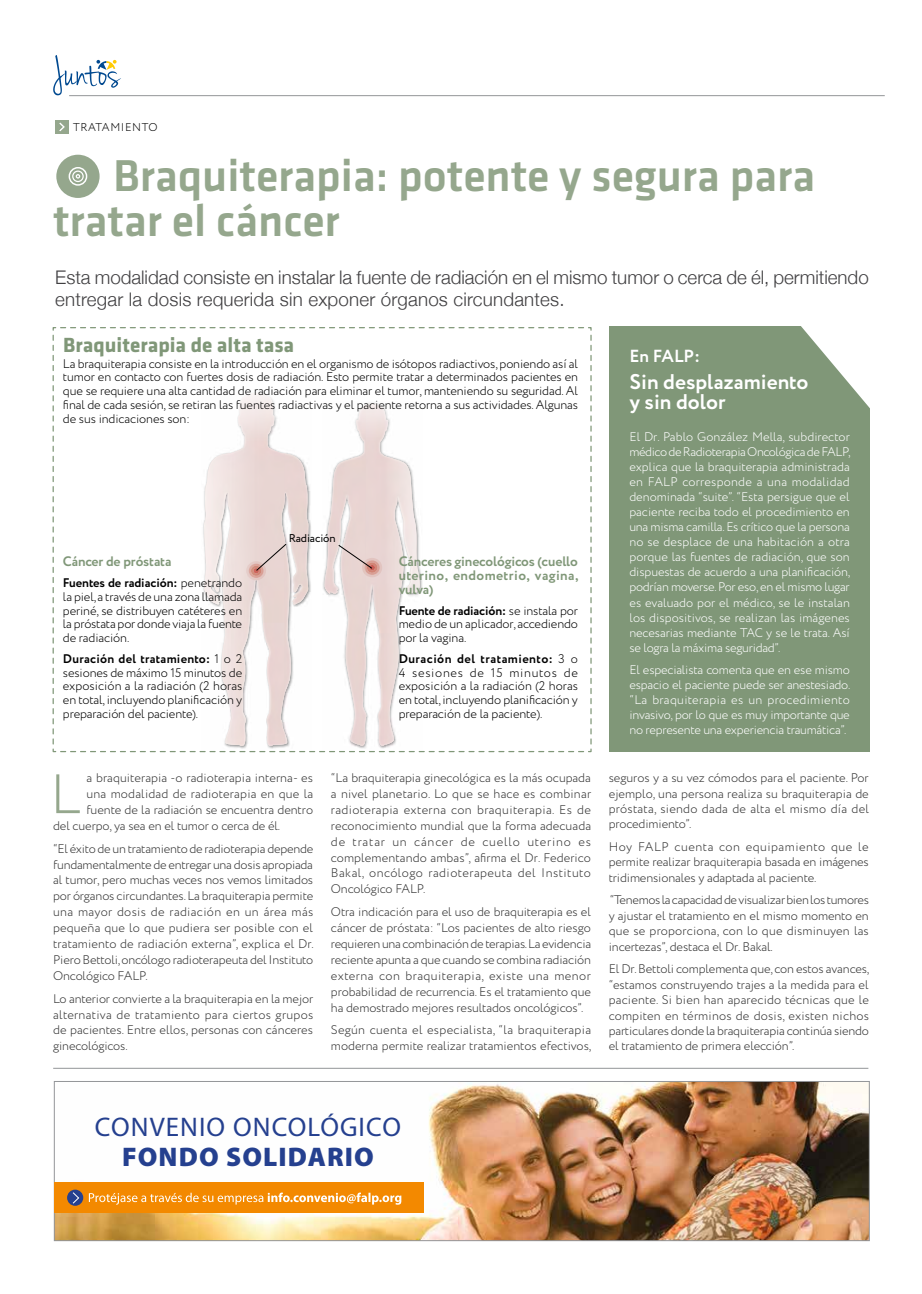
<style>
.page{position:relative;width:922px;height:1294px;background:#fff}
.page>*{position:absolute;margin:0;border:0;box-sizing:border-box;transform-origin:0 0}
.t1{font:500 46.25px/45px "Klavika";color:#95a78d}
.t2{font:27px "Myriad Pro";letter-spacing:.04em;color:#25408f}
.t3{font:900 27px "Myriad Pro";letter-spacing:.04em;color:#25408f}
.t4{font:700 21.25px/20px "Circe";color:#fff}
.t5{font:700 21.25px "Klavika";color:#809778}
.t6{font:300 18.75px/22.5px "Helvetica Neue";color:#414042}
.t7{font:700 17.5px "Circe";color:#fff}
.t8{font:700 13.75px/13.8px "Circe";letter-spacing:-.01em;color:#809778;text-align:justify}
.t9{font:300 12.5px/15.9px "Circe";letter-spacing:-.01em;color:#333;text-align:justify}
.t10{font:300 12.5px/13.8px "Circe";letter-spacing:-.01em;color:#000;text-align:justify}
.t11{font:300 12.5px/15px "Circe";letter-spacing:-.02em;color:#fff;text-align:justify}
.t12{font:300 12.5px "Circe";letter-spacing:.015em;color:#333}
.t13{font:300 11.25px "Circe";letter-spacing:.05em;color:#000}
.t14{font:11.25px "Circe";letter-spacing:-.01em;color:#000}
.s1{font-weight:700}
</style>
<div class="page">
<div style="left:608px;top:327px;width:261px;height:425px;background:#809778"></div>
<hr style="left:69px;top:95px;width:815px;height:1px;background:#939598">
<svg style="left:53px;top:55px;width:68px;height:40px"></svg>
<img style="left:56px;top:1083px;width:811px;height:155px">
<div style="left:54px;top:1081px;width:815px;height:159px;border:1px solid #939598"></div>
<div style="left:54px;top:1182px;width:369px;height:30px;background:#f38900"></div>
<svg style="left:67px;top:1189px;width:16px;height:16px"></svg>
<svg style="left:72px;top:1191px;width:8px;height:13px"></svg>
<hr style="left:53px;top:1067px;width:815px;height:1px;background:#939598">
<svg style="left:89px;top:1192px;width:312px;height:12px"></svg>
<div style="left:55px;top:120px;width:14px;height:14px;background:#95a78d"></div>
<div style="left:56px;top:155px;width:44px;height:43px;background:#95a78d;border-radius:50%"></div>
<svg style="left:59px;top:122px;width:6px;height:10px"></svg>
<svg style="left:53px;top:327px;width:538px;height:425px"></svg>
<svg style="left:76px;top:174px;width:4px;height:5px"></svg>
<div style="left:72px;top:170px;width:12px;height:12px;border:1px solid #fff;border-radius:50%"></div>
<div style="left:69px;top:167px;width:18px;height:19px;border:1px solid #fff;border-radius:50%"></div>
<svg style="left:56px;top:774px;width:24px;height:39px"></svg>
<svg style="left:793px;top:326px;width:77px;height:83px"></svg>
<p class="t13" style="left:73px;top:120px;width:86px">TRATAMIENTO</p>
<h1 class="t1" style="left:53px;top:154px;width:763px;text-indent:60px">Braquiterapia: potente y segura para tratar el cáncer</h1>
<h3 class="t6" style="left:55px;top:264px;width:814px">Esta modalidad consiste en instalar la fuente de radiación en el mismo tumor o cerca de él, permitiendo entregar la dosis requerida sin exponer órganos circundantes.</h3>
<h3 class="t5" style="left:63px;top:333px;width:232px">Braquiterapia de alta tasa</h3>
<p class="t10" style="left:63px;top:357px;width:516px">La braquiterapia consiste en la introducción en el organismo de isótopos radiactivos, poniendo así al tumor en contacto con fuertes dosis de radiación. Esto permite tratar a determinados pacientes en que se requiere una alta cantidad de radiación para eliminar el tumor, manteniendo su seguridad. Al final de cada sesión, se retiran las fuentes radiactivas y el paciente retorna a sus actividades. Algunas de sus indicaciones son:</p>
<p class="t8" style="left:63px;top:555px;width:110px">Cáncer de próstata</p>
<p class="t10" style="left:63px;top:576px;width:181px"><span class="s1">Fuentes de radiación:</span> penetrando la piel, a través de una zona llamada periné, se distribuyen catéteres en la próstata por donde viaja la fuente de radiación.</p>
<p class="t10" style="left:63px;top:652px;width:181px"><span class="s1">Duración del tratamiento:</span> 1 o 2 sesiones de máximo 15 minutos de exposición a la radiación (2 horas en total, incluyendo planificación y preparación del paciente).</p>
<p class="t14" style="left:288px;top:530px;width:48px">Radiación</p>
<p class="t8" style="left:398px;top:555px;width:181px">Cánceres ginecológicos (cuello uterino, endometrio, vagina, vulva)</p>
<p class="t10" style="left:398px;top:603px;width:181px"><span class="s1">Fuente de radiación:</span> se instala por medio de un aplicador, accediendo por la vagina.</p>
<p class="t10" style="left:398px;top:652px;width:181px"><span class="s1">Duración del tratamiento:</span> 3 o 4 sesiones de 15 minutos de exposición a la radiación (2 horas en total, incluyendo planificación y preparación de la paciente).</p>
<p class="t9" style="left:86px;top:770px;width:228px">a braquiterapia -o radioterapia interna- es</p>
<p class="t12" style="left:86px;top:785px;width:228px">una modalidad de radioterapia en que la</p>
<p class="t9" style="left:86px;top:802px;width:228px">fuente de la radiación se encuentra dentro</p>
<p class="t9" style="left:53px;top:817px;width:228px">del cuerpo, ya sea en el tumor o cerca de él.</p>
<p class="t9" style="left:53px;top:840px;width:262px">“El éxito de un tratamiento de radioterapia depende fundamentalmente de entregar una dosis apropiada al tumor, pero muchas veces nos vemos limitados por órganos circundantes. La braquiterapia permite una mayor dosis de radiación en un área más pequeña que lo que pudiera ser posible con el tratamiento de radiación externa”, explica el Dr.<br>Piero Bettoli, oncólogo radioterapeuta del Instituto Oncológico FALP.</p>
<p class="t9" style="left:53px;top:990px;width:261px">Lo anterior convierte a la braquiterapia en la mejor alternativa de tratamiento para ciertos grupos de pacientes. Entre ellos, personas con cánceres ginecológicos.</p>
<p class="t9" style="left:331px;top:770px;width:261px">“La braquiterapia ginecológica es la más ocupada a nivel planetario. Lo que se hace es combinar radioterapia externa con braquiterapia. Es de reconocimiento mundial que la forma adecuada de tratar un cáncer de cuello uterino es complementando ambas”, afirma el Dr. Federico Bakal, oncólogo radioterapeuta del Instituto Oncológico FALP.</p>
<p class="t9" style="left:331px;top:904px;width:261px">Otra indicación para el uso de braquiterapia es el cáncer de próstata: “Los pacientes de alto riesgo requieren una combinación de terapias. La evidencia reciente apunta a que cuando se combina radiación externa con braquiterapia, existe una menor probabilidad de recurrencia. Es el tratamiento que ha demostrado mejores resultados oncológicos”.</p>
<p class="t9" style="left:331px;top:1022px;width:262px">Según cuenta el especialista, “la braquiterapia moderna permite realizar tratamientos efectivos,</p>
<h3 class="t7" style="left:629px;top:344px;width:72px">En FALP:</h3>
<h3 class="t4" style="left:629px;top:372px;width:180px">Sin desplazamiento y sin dolor</h3>
<p class="t11" style="left:629px;top:430px;width:222px">El Dr. Pablo González Mella, subdirector médico de Radioterapia Oncológica de FALP, explica que la braquiterapia administrada en FALP corresponde a una modalidad denominada “suite”. “Esta persigue que el paciente reciba todo el procedimiento en una misma camilla. Es crítico que la persona no se desplace de una habitación a otra porque las fuentes de radiación, que son dispuestas de acuerdo a una planificación, podrían moverse. Por eso, en el mismo lugar es evaluado por el médico, se le instalan los dispositivos, se realizan las imágenes necesarias mediante TAC y se le trata. Así se logra la máxima seguridad”.</p>
<p class="t11" style="left:629px;top:662px;width:222px">El especialista comenta que en ese mismo espacio el paciente puede ser anestesiado. “La braquiterapia es un procedimiento invasivo, por lo que es muy importante que no represente una experiencia traumática”.</p>
<p class="t9" style="left:608px;top:770px;width:262px;line-height:15.4px">seguros y a su vez cómodos para el paciente. Por ejemplo, una persona realiza su braquiterapia de próstata, siendo dada de alta el mismo día del procedimiento”.</p>
<p class="t9" style="left:608px;top:839px;width:261px;line-height:15.4px">Hoy FALP cuenta con equipamiento que le permite realizar braquiterapia basada en imágenes tridimensionales y adaptada al paciente.</p>
<p class="t9" style="left:608px;top:892px;width:262px;line-height:15.4px">“Tenemos la capacidad de visualizar bien los tumores y ajustar el tratamiento en el mismo momento en que se proporciona, con lo que disminuyen las incertezas”, destaca el Dr. Bakal.</p>
<p class="t9" style="left:608px;top:961px;width:262px;line-height:15.4px">El Dr. Bettoli complementa que, con estos avances, “estamos construyendo trajes a la medida para el paciente. Si bien han aparecido técnicas que le compiten en términos de dosis, existen nichos particulares donde la braquiterapia continúa siendo el tratamiento de primera elección”.</p>
<h2 class="t2" style="left:95px;top:1112px;width:307px">CONVENIO ONCOLÓGICO</h2>
<h2 class="t3" style="left:122px;top:1141px;width:253px">FONDO SOLIDARIO</h2>
</div>
